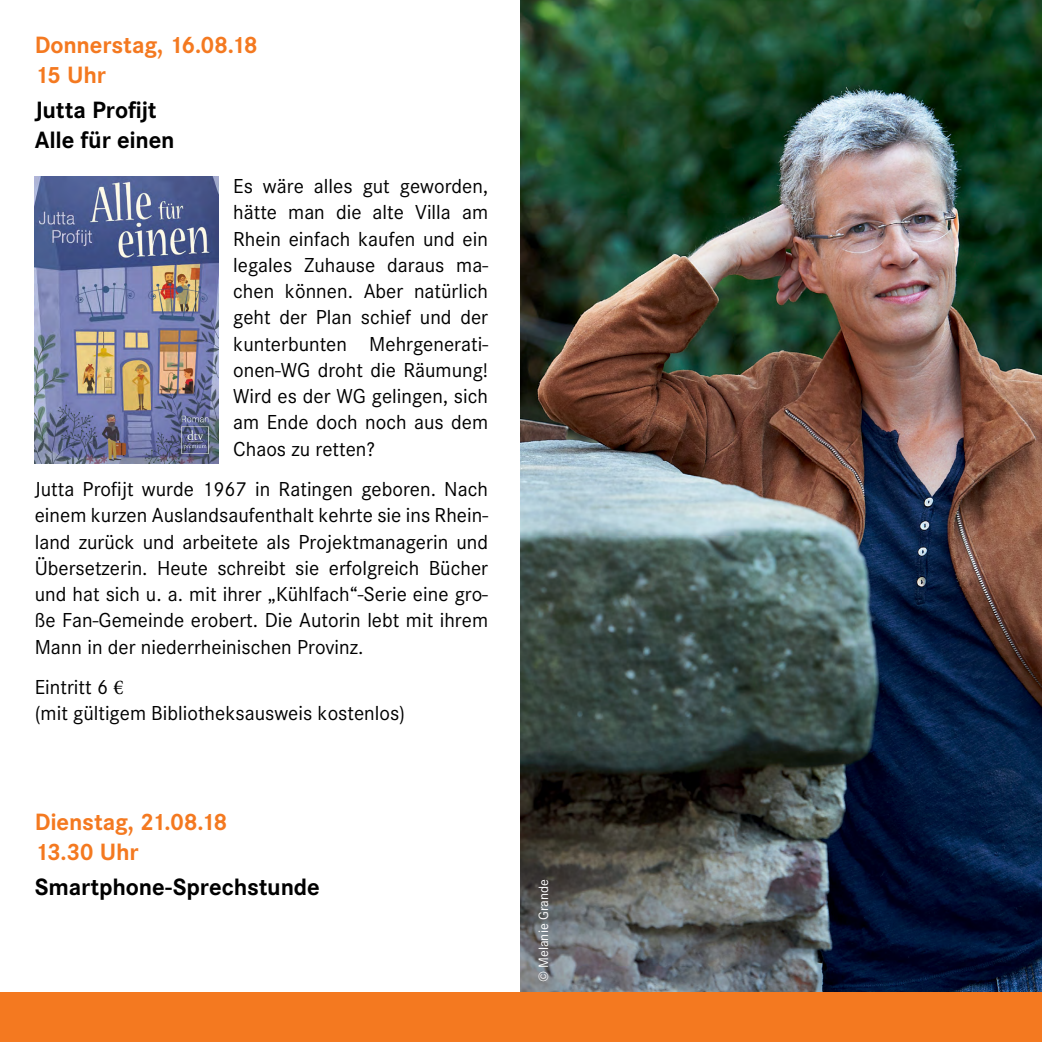
<style>
.page{position:relative;width:1042px;height:1042px;background:#fff}
.page>*{position:absolute;margin:0;border:0;box-sizing:border-box;transform-origin:0 0}
.t1{font:700 24.5px/29.8px "Corporate S";letter-spacing:-.015em;color:#f47920}
.t2{font:700 24.5px/29.8px "Corporate S";letter-spacing:-.005em;color:#000}
.t3{font:21px/26.2px "Corporate S";color:#000;text-align:justify}
.t4{font:14px "Corporate S";color:#fff}
.s1{font-family:"Minion Pro"}
</style>
<div class="page">
<img style="left:521px;top:0;width:521px;height:992px">
<div style="left:0;top:992px;width:531px;height:50px;background:#f47920"></div>
<div style="left:511px;top:992px;width:531px;height:50px;background:#f47920"></div>
<img style="left:35px;top:176px;width:183px;height:288px">
<p class="t1" style="left:35px;top:31px;width:225px">Donnerstag, 16.08.18<br>15 Uhr</p>
<p class="t2" style="left:35px;top:95px;width:141px">Jutta Profijt<br>Alle für einen</p>
<p class="t3" style="left:233px;top:173px;width:256px">Es wäre alles gut geworden, hätte man die alte Villa am Rhein einfach kaufen und ein legales Zuhause daraus ma&shy;chen können. Aber natürlich geht der Plan schief und der kunterbunten Mehrgenerati&shy;onen-WG droht die Räumung!<br>Wird es der WG gelingen, sich am Ende doch noch aus dem Chaos zu retten?</p>
<p class="t3" style="left:35px;top:476px;width:455px">Jutta Profijt wurde 1967 in Ratingen geboren. Nach einem kurzen Auslandsaufenthalt kehrte sie ins Rhein&shy;land zurück und arbeitete als Projektmanagerin und Übersetzerin. Heute schreibt sie erfolgreich Bücher und hat sich u. a. mit ihrer „Kühlfach“-Serie eine gro&shy;ße Fan-Gemeinde erobert. Die Autorin lebt mit ihrem Mann in der niederrheinischen Provinz.</p>
<p class="t3" style="left:35px;top:674px;width:372px">Eintritt 6 <span class="s1">€<br></span>(mit gültigem Bibliotheksausweis kostenlos)</p>
<p class="t1" style="left:35px;top:808px;width:194px">Dienstag, 21.08.18<br>13.30 Uhr</p>
<p class="t2" style="left:35px;top:872px;width:287px">Smartphone-Sprechstunde</p>
<p class="t4" style="left:535px;top:982px;width:105px;rotate:-90deg">© Melanie Grande</p>
</div>
